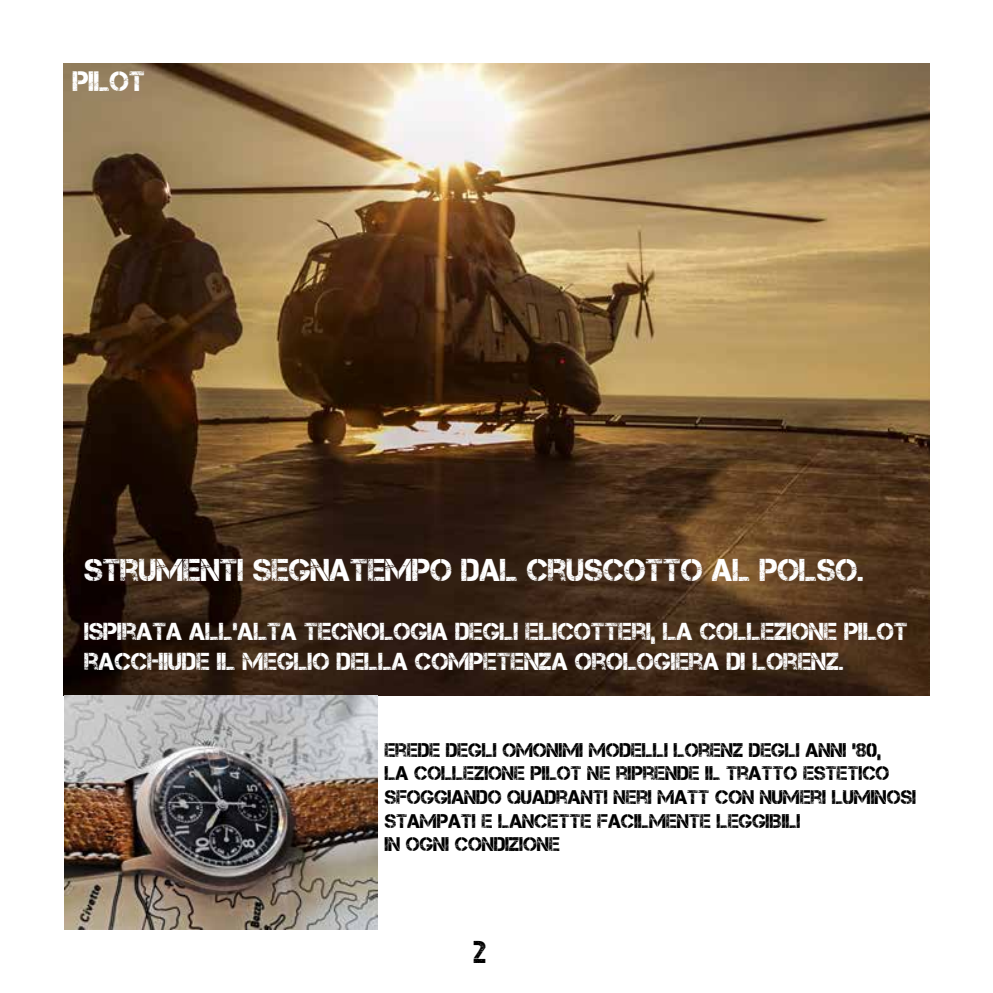
<style>
.page{position:relative;width:993px;height:993px;background:#fff}
.page>*{position:absolute;margin:0;border:0;box-sizing:border-box;transform-origin:0 0}
.t1{font:31.5px "Captureit";color:#fff}
.t2{font:31.5px "Captureit";color:#000}
.t3{font:28px "Captureit";color:#fff}
.t4{font:24.5px/29.4px "Captureit";color:#fff}
.t5{font:19.78px/23.6px "Captureit";color:#000}
</style>
<div class="page">
<img style="left:63px;top:63px;width:866px;height:631px">
<img style="left:65px;top:695px;width:312px;height:234px">
<h2 class="t3" style="left:73px;top:65px;width:74px">PILOT</h2>
<h1 class="t1" style="left:84px;top:552px;width:780px">STRUMENTI SEGNATEMPO DAL CRUSCOTTO AL POLSO.</h1>
<p class="t4" style="left:84px;top:616px;width:824px">ISPIRATA ALL’ALTA TECNOLOGIA DEGLI ELICOTTERI, LA COLLEZIONE PILOT<br>RACCHIUDE IL MEGLIO DELLA COMPETENZA OROLOGIERA DI LORENZ.</p>
<p class="t5" style="left:384px;top:737px;width:533px">EREDE DEGLI OMONIMI MODELLI LORENZ DEGLI ANNI ‘80,<br>LA COLLEZIONE PILOT NE RIPRENDE IL TRATTO ESTETICO SFOGGIANDO QUADRANTI NERI MATT CON NUMERI LUMINOSI STAMPATI E LANCETTE FACILMENTE LEGGIIBILI<br>IN OGNI CONDIZIONE</p>
<h1 class="t2" style="left:473px;top:934px;width:14px">2</h1>
</div>
